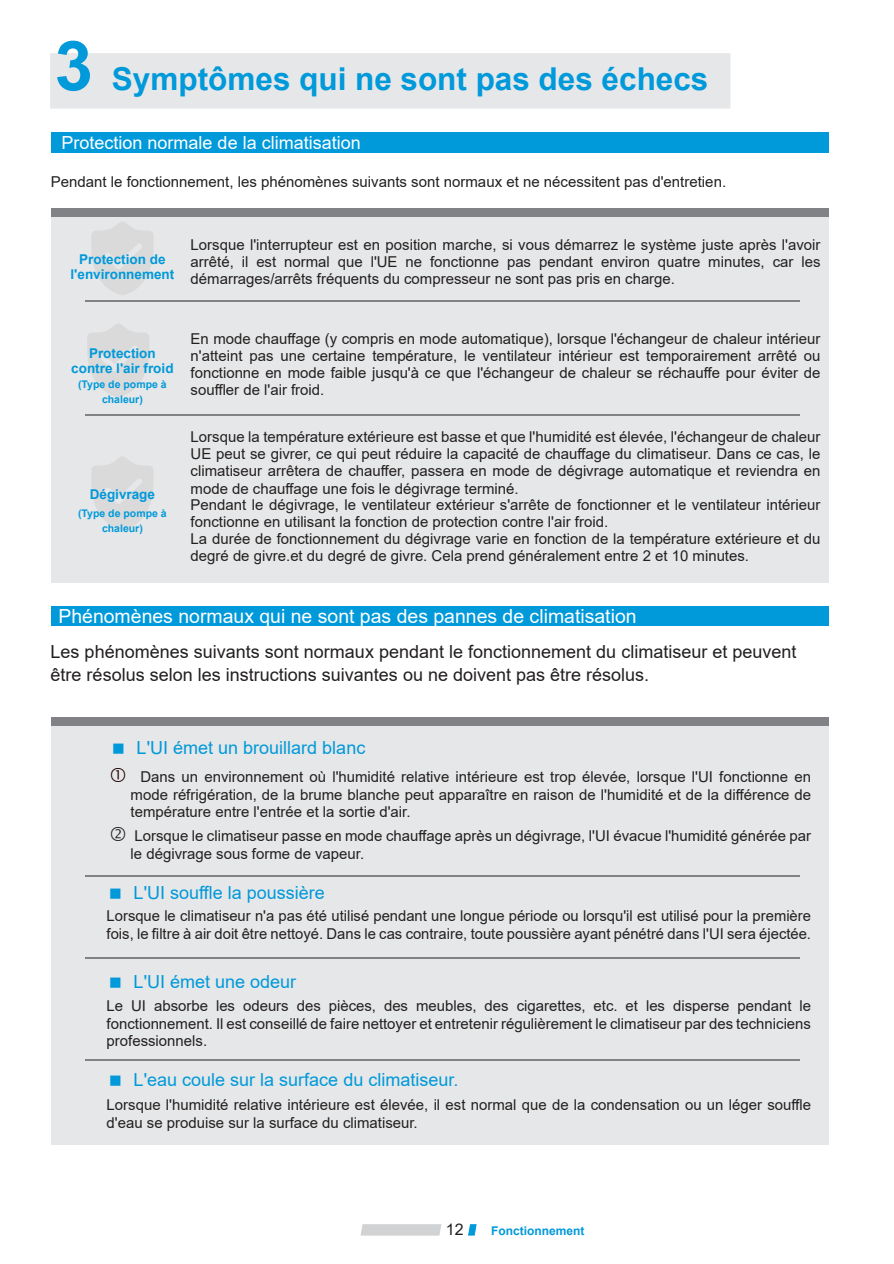
<style>
.page{position:relative;width:894px;height:1264px;background:#fff}
.page>*{position:absolute;margin:0;border:0;box-sizing:border-box;transform-origin:0 0}
.t1{font:700 31.5px "Arial";color:#0099da}
.t2{font:19.5px "Arial";color:#fff}
.t3{font:18px/22.8px "Arial";color:#221f1f}
.t4{font:18px "Arial";color:#0099da}
.t5{font:18px "Arial";color:#fff}
.t6{font:15.9px "Arial";color:#221f1f}
.t7{font:15px/17px "Arial";color:#221f1f;text-align:justify}
.t8{font:700 13.5px/15px "Arial";color:#0099da;text-align:center}
.t9{font:700 12px "Arial";color:#0099da}
.t10{font:700 10.5px/15px "Arial";color:#0099da;text-align:center}
.s1{font-size:69px}
.s2{color:#200}
</style>
<div class="page">
<div style="left:51px;top:54px;width:678px;height:54px;background:#e6e7e8"></div>
<div style="left:51px;top:133px;width:777px;height:20px;background:#0099da"></div>
<div style="left:51px;top:606px;width:777px;height:19px;background:#0099da"></div>
<div style="left:51px;top:716px;width:777px;height:427px;background:#e6e7e8"></div>
<div style="left:51px;top:208px;width:777px;height:375px;background:#e6e7e8"></div>
<div style="left:51px;top:716px;width:777px;height:9px;background:#808285"></div>
<div style="left:51px;top:208px;width:777px;height:8px;background:#808285"></div>
<hr style="left:86px;top:875px;width:713px;height:1px;background:#808285">
<hr style="left:86px;top:414px;width:713px;height:2px;background:#808285">
<hr style="left:86px;top:300px;width:713px;height:1px;background:#808285">
<hr style="left:86px;top:957px;width:713px;height:1px;background:#808285">
<hr style="left:86px;top:1058px;width:713px;height:2px;background:#808285">
<svg style="left:361px;top:1224px;width:79px;height:10px"></svg>
<svg style="left:468px;top:1224px;width:8px;height:10px"></svg>
<svg style="left:92px;top:222px;width:61px;height:73px"></svg>
<svg style="left:92px;top:457px;width:61px;height:73px"></svg>
<svg style="left:87px;top:324px;width:62px;height:73px"></svg>
<h1 class="t1" style="left:55px;top:57px;width:655px"><span class="s1">3</span> Symptômes qui ne sont pas des échecs</h1>
<p class="t5" style="left:61px;top:130px;width:301px">Protection normale de la climatisation</p>
<p class="t7" style="left:51px;top:173px;width:676px">Pendant le fonctionnement, les phénomènes suivants sont normaux et ne nécessitent pas d'entretien.</p>
<p class="t8" style="left:70px;top:252px;width:105px">Protection de l'environnement</p>
<p class="t7" style="left:190px;top:236px;width:631px">Lorsque l'interrupteur est en position marche, si vous démarrez le système juste après l'avoir arrêté, il est normal que l'UE ne fonctionne pas pendant environ quatre minutes, car les démarrages/arrêts fréquents du compresseur ne sont pas pris en charge.</p>
<p class="t8" style="left:71px;top:346px;width:104px">Protection contre l'air froid</p>
<p class="t10" style="left:78px;top:377px;width:90px">(Type de pompe à chaleur)</p>
<p class="t8" style="left:90px;top:487px;width:67px">Dégivrage</p>
<p class="t10" style="left:78px;top:506px;width:90px">(Type de pompe à chaleur)</p>
<p class="t7" style="left:190px;top:330px;width:631px">En mode chauffage (y compris en mode automatique), lorsque l'échangeur de chaleur intérieur n'atteint pas une certaine température, le ventilateur intérieur est temporairement arrêté ou fonctionne en mode faible jusqu'à ce que l'échangeur de chaleur se réchauffe pour éviter de souffler de l'air froid.</p>
<p class="t7" style="left:190px;top:428px;width:631px;text-align:left">Lorsque la température extérieure est basse et que l'humidité est élevée, l'échangeur de chaleur UE peut se givrer, ce qui peut réduire la capacité de chauffage du climatiseur. Dans ce cas, le climatiseur arrêtera de chauffer, passera en mode de dégivrage automatique et reviendra en mode de chauffage une fois le dégivrage terminé.<br>Pendant le dégivrage, le ventilateur extérieur s'arrête de fonctionner et le ventilateur intérieur fonctionne en utilisant la fonction de protection contre l'air froid.<br>La durée de fonctionnement du dégivrage varie en fonction de la température extérieure et du degré de givre.et du degré de givre. Cela prend généralement entre 2 et 10 minutes.</p>
<h2 class="t2" style="left:58px;top:602px;width:579px">Phénomènes normaux qui ne sont pas des pannes de climatisation</h2>
<p class="t3" style="left:51px;top:640px;width:747px">Les phénomènes suivants sont normaux pendant le fonctionnement du climatiseur et peuvent être résolus selon les instructions suivantes ou ne doivent pas être résolus.</p>
<p class="t4" style="left:137px;top:735px;width:230px">L'UI émet un brouillard blanc</p>
<p class="t7" style="left:131px;top:767px;width:681px;line-height:18px;text-indent:-21px"><span class="s2">➀</span> Dans un environnement où l'humidité relative intérieure est trop élevée, lorsque l'UI fonctionne en mode réfrigération, de la brume blanche peut apparaître en raison de l'humidité et de la différence de température entre l'entrée et la sortie d'air.</p>
<p class="t7" style="left:131px;top:826px;width:681px;line-height:18px;text-indent:-21px">➁ Lorsque le climatiseur passe en mode chauffage après un dégivrage, l'UI évacue l'humidité générée par le dégivrage sous forme de vapeur.</p>
<p class="t4" style="left:134px;top:880px;width:193px">L'UI souffle la poussière</p>
<p class="t7" style="left:107px;top:906px;width:705px;line-height:18px">Lorsque le climatiseur n'a pas été utilisé pendant une longue période ou lorsqu'il est utilisé pour la première fois, le filtre à air doit être nettoyé. Dans le cas contraire, toute poussière ayant pénétré dans l'UI sera éjectée.</p>
<p class="t4" style="left:134px;top:969px;width:164px">L'UI émet une odeur</p>
<p class="t7" style="left:107px;top:995px;width:705px;line-height:18px">Le UI absorbe les odeurs des pièces, des meubles, des cigarettes, etc. et les disperse pendant le fonctionnement. Il est conseillé de faire nettoyer et entretenir régulièrement le climatiseur par des techniciens professionnels.</p>
<p class="t4" style="left:134px;top:1066px;width:326px">L'eau coule sur la surface du climatiseur.</p>
<p class="t7" style="left:107px;top:1094px;width:705px;line-height:18px">Lorsque l'humidité relative intérieure est élevée, il est normal que de la condensation ou un léger souffle d'eau se produise sur la surface du climatiseur.</p>
<p class="t6" style="left:445px;top:1217px;width:19px">12</p>
<p class="t9" style="left:491px;top:1221px;width:95px">Fonctionnement</p>
</div>
